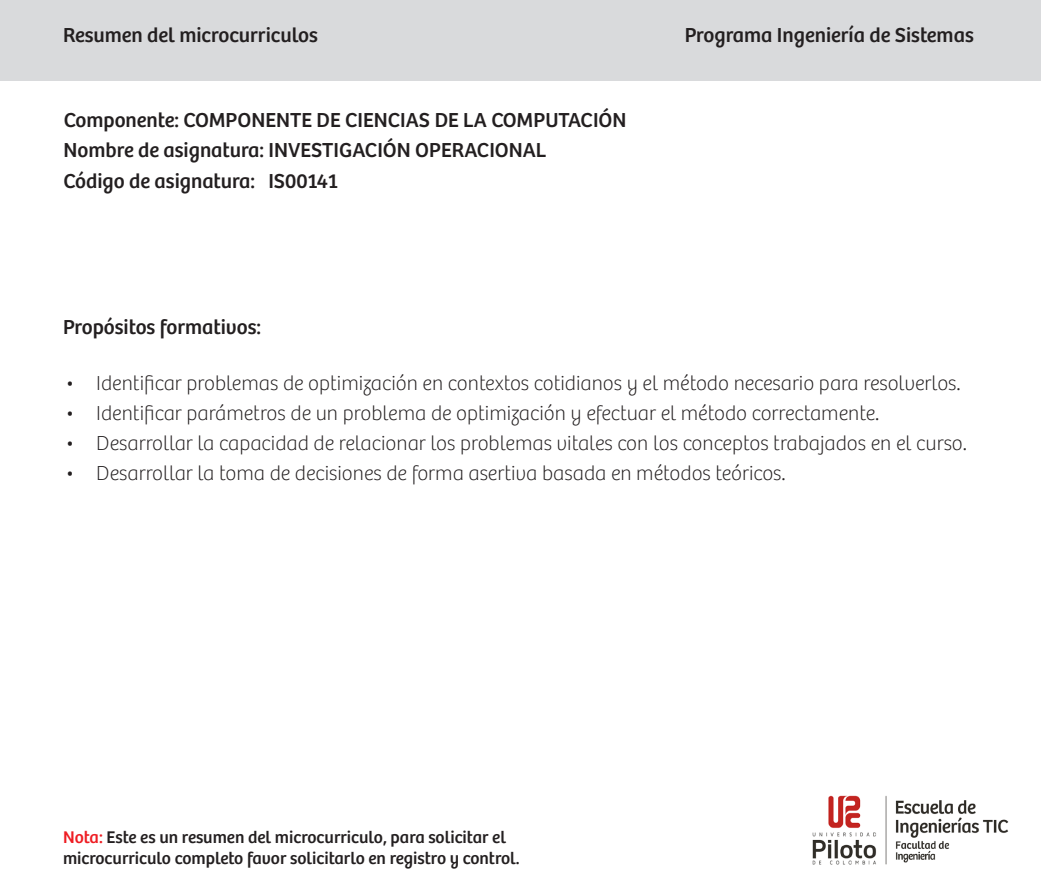
<style>
.page{position:relative;width:1042px;height:893px;background:#fff}
.page>*{position:absolute;margin:0;border:0;box-sizing:border-box;transform-origin:0 0}
.t1{font:100 21px "Bree";color:#231f20}
.t2{font:21px "Bree";color:#231f20}
.t3{font:17.5px/21px "Bree";color:#231f20}
.s1{color:#ee1d23}
</style>
<div class="page">
<div style="left:1px;top:0;width:1040px;height:81px;background:#d9dadc"></div>
<img style="left:812px;top:795px;width:197px;height:70px">
<p class="t2" style="left:63px;top:23px;width:256px">Resumen del microcurriculos</p>
<p class="t2" style="left:685px;top:23px;width:290px">Programa Ingeniería de Sistemas</p>
<p class="t2" style="left:64px;top:107px;width:564px">Componente: COMPONENTE DE CIENCIAS DE LA COMPUTACIÓN</p>
<p class="t2" style="left:64px;top:137px;width:484px">Nombre de asignatura: INVESTIGACIÓN OPERACIONAL</p>
<p class="t2" style="left:64px;top:169px;width:276px">Código de asignatura: IS00141</p>
<p class="t2" style="left:63px;top:315px;width:200px">Propósitos formativos:</p>
<p class="t1" style="left:65px;top:371px;width:897px">• Identificar problemas de optimización en contextos cotidianos y el método necesario para resolverlos.</p>
<p class="t1" style="left:65px;top:401px;width:816px">• Identificar parámetros de un problema de optimización y efectuar el método correctamente.</p>
<p class="t1" style="left:65px;top:431px;width:904px">• Desarrollar la capacidad de relacionar los problemas vitales con los conceptos trabajados en el curso.</p>
<p class="t1" style="left:65px;top:461px;width:722px">• Desarrollar la toma de decisiones de forma asertiva basada en métodos teóricos.</p>
<p class="t3" style="left:63px;top:826px;width:458px"><span class="s1">Nota:</span> Este es un resumen del microcurriculo, para solicitar el microcurriculo completo favor solicitarlo en registro y control.</p>
</div>
